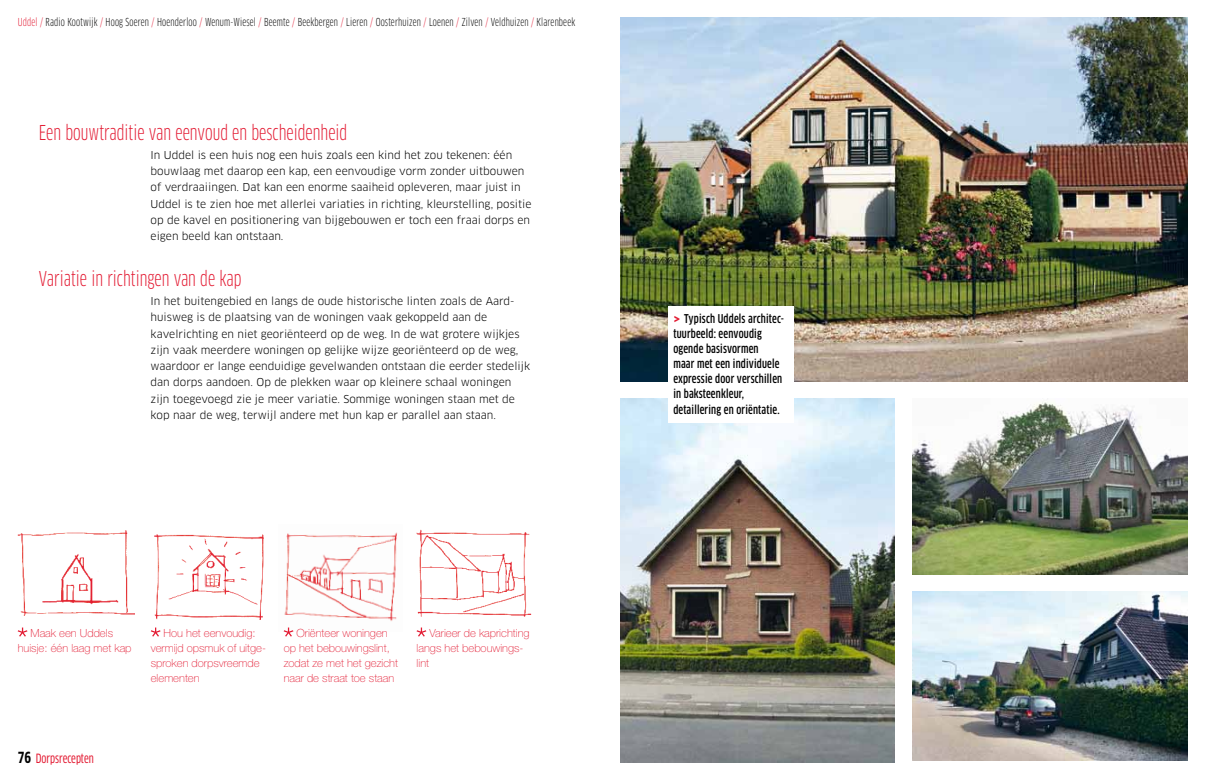
<style>
.page{position:relative;width:1205px;height:780px;background:#fff}
.page>*{position:absolute;margin:0;border:0;box-sizing:border-box;transform-origin:0 0}
.t1{font:20px "Clan Cond";color:#e31a32}
.t2{font:12.5px "Clan Cond News";color:#e31a32}
.t3{font:500 11.88px/15px "Clan Cond";letter-spacing:.015em;color:#000}
.t4{font:100 11.25px/15px "Helvetica Neue";color:#e31a32}
.t5{font:10.75px "Clan Cond";letter-spacing:.015em;color:#000}
.t6{font:10.62px/16.2px "Clan";color:#000}
.s1{color:#e31a32}
.s2{font-family:"Clan Cond";font-weight:700;font-size:15px;color:#000}
.s3{font-family:"Clan";font-weight:700;color:#e31a32}
</style>
<div class="page">
<img style="left:17px;top:530px;width:118px;height:86px">
<img style="left:154px;top:534px;width:110px;height:86px">
<img style="left:284px;top:532px;width:113px;height:99px">
<img style="left:416px;top:529px;width:116px;height:88px">
<svg style="left:151px;top:627px;width:9px;height:9px"></svg>
<svg style="left:18px;top:627px;width:9px;height:9px"></svg>
<svg style="left:284px;top:627px;width:9px;height:9px"></svg>
<svg style="left:417px;top:627px;width:9px;height:9px"></svg>
<img style="left:620px;top:18px;width:567px;height:363px">
<img style="left:620px;top:399px;width:275px;height:363px">
<img style="left:912px;top:401px;width:275px;height:173px">
<img style="left:912px;top:591px;width:275px;height:169px">
<div style="left:668px;top:306px;width:126px;height:117px;background:#fff"></div>
<p class="t5" style="left:18px;top:15px;width:559px"><span class="s1">Uddel /</span> Radio Kootwijk <span class="s1">/</span> Hoog Soeren <span class="s1">/</span> Hoenderloo <span class="s1">/</span> Wenum-Wiesel <span class="s1">/</span> Beemte <span class="s1">/</span> Beekbergen <span class="s1">/</span> Lieren <span class="s1">/</span> Oosterhuizen <span class="s1">/</span> Loenen <span class="s1">/</span> Zilven <span class="s1">/</span> Veldhuizen <span class="s1">/</span> Klarenbeek</p>
<h1 class="t1" style="left:39px;top:120px;width:310px">Een bouwtraditie van eenvoud en bescheidenheid</h1>
<p class="t6" style="left:151px;top:147px;width:382px">In Uddel is een huis nog een huis zoals een kind het zou tekenen: één bouwlaag met daarop een kap, een eenvoudige vorm zonder uitbouwen of verdraaiingen. Dat kan een enorme saaiheid opleveren, maar juist in Uddel is te zien hoe met allerlei variaties in richting, kleurstelling, positie op de kavel en positionering van bijgebouwen er toch een fraai dorps en eigen beeld kan ontstaan.</p>
<h1 class="t1" style="left:39px;top:266px;width:204px">Variatie in richtingen van de kap</h1>
<p class="t6" style="left:151px;top:293px;width:381px">In het buitengebied en langs de oude historische linten zoals de Aard&shy;huisweg is de plaatsing van de woningen vaak gekoppeld aan de kavelrichting en niet georiënteerd op de weg. In de wat grotere wijkjes zijn vaak meerdere woningen op gelijke wijze georiënteerd op de weg, waardoor er lange eenduidige gevelwanden ontstaan die eerder stedelijk dan dorps aandoen. Op de plekken waar op kleinere schaal woningen zijn toegevoegd zie je meer variatie. Sommige woningen staan met de kop naar de weg, terwijl andere met hun kap er parallel aan staan.</p>
<p class="t4" style="left:18px;top:625px;width:115px;text-align:center">Maak een Uddels huisje: één laag met kap</p>
<p class="t4" style="left:284px;top:625px;width:116px;text-indent:13px">Oriënteer woningen op het bebouwingslint, zodat ze met het gezicht naar de straat toe staan</p>
<p class="t4" style="left:417px;top:625px;width:114px;text-indent:13px">Varieer de kaprichting langs het bebouwings&shy;lint</p>
<p class="t4" style="left:151px;top:625px;width:117px;text-indent:13px">Hou het eenvoudig: vermijd opsmuk of uitge&shy;sproken dorpsvreemde elementen</p>
<p class="t2" style="left:18px;top:751px;width:78px"><span class="s2">76</span> Dorpsrecepten</p>
<p class="t3" style="left:673px;top:312px;width:111px"><span class="s3">&gt;</span> Typisch Uddels architec&shy;tuurbeeld: eenvoudig ogende basisvormen<br>maar met een individuele expressie door verschillen in baksteenkleur, detaillering en oriëntatie.</p>
</div>
